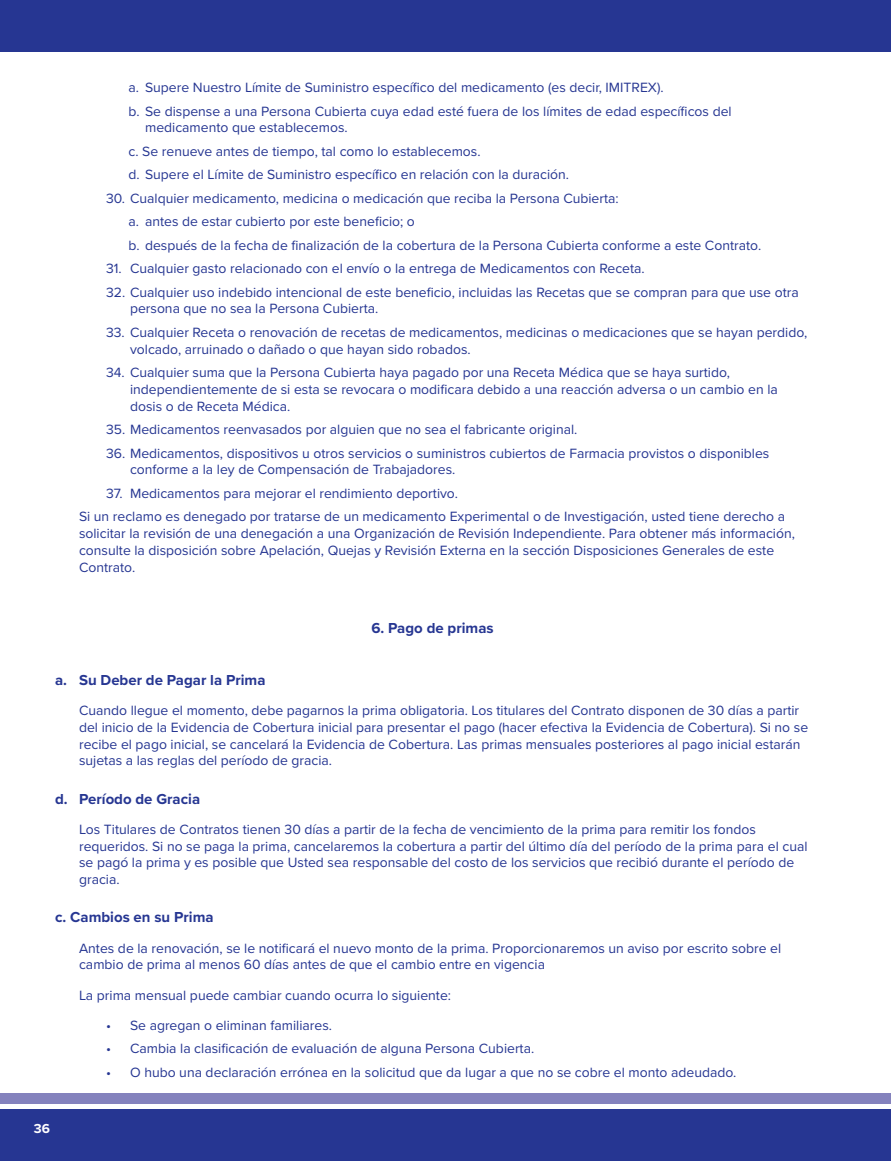
<style>
.page{position:relative;width:891px;height:1161px;background:#fff}
.page>*{position:absolute;margin:0;border:0;box-sizing:border-box;transform-origin:0 0}
.t1{font:700 15px "Proxima Nova";color:#263692}
.t2{font:13.95px/16.8px "Proxima Nova";color:#263692}
.t3{font:700 13.5px "Proxima Nova";color:#fff}
</style>
<div class="page">
<div style="left:0;top:1109px;width:891px;height:52px;background:#263692"></div>
<div style="left:0;top:0;width:891px;height:52px;background:#263692"></div>
<div style="left:0;top:1094px;width:891px;height:10px;background:#8482bd"></div>
<p class="t2" style="left:129px;top:75px;width:605px;line-height:23.5px">a. Supere Nuestro Límite de Suministro específico del medicamento (es decir, IMITREX).<br>b. Se dispense a una Persona Cubierta cuya edad esté fuera de los límites de edad específicos del</p>
<p class="t2" style="left:129px;top:115px;width:442px;line-height:23.5px;text-indent:17px">medicamento que establecemos.<br>c. Se renueve antes de tiempo, tal como lo establecemos.<br>d. Supere el Límite de Suministro específico en relación con la duración.</p>
<p class="t2" style="left:129px;top:186px;width:634px;line-height:23.5px;text-indent:-22px">30. Cualquier medicamento, medicina o medicación que reciba la Persona Cubierta:<br>a. antes de estar cubierto por este beneficio; o<br>b. después de la fecha de finalización de la cobertura de la Persona Cubierta conforme a este Contrato.</p>
<p class="t2" style="left:106px;top:260px;width:540px">31. Cualquier gasto relacionado con el envío o la entrega de Medicamentos con Receta.</p>
<p class="t2" style="left:130px;top:283px;width:670px;text-indent:-24px">32. Cualquier uso indebido intencional de este beneficio, incluidas las Recetas que se compran para que use otra persona que no sea la Persona Cubierta.</p>
<p class="t2" style="left:130px;top:323px;width:679px;text-indent:-24px">33. Cualquier Receta o renovación de recetas de medicamentos, medicinas o medicaciones que se hayan perdido, volcado, arruinado o dañado o que hayan sido robados.</p>
<p class="t2" style="left:130px;top:363px;width:649px;text-indent:-24px">34. Cualquier suma que la Persona Cubierta haya pagado por una Receta Médica que se haya surtido, independientemente de si esta se revocara o modificara debido a una reacción adversa o un cambio en la dosis o de Receta Médica.</p>
<p class="t2" style="left:106px;top:420px;width:473px">35. Medicamentos reenvasados por alguien que no sea el fabricante original.</p>
<p class="t2" style="left:130px;top:444px;width:641px;text-indent:-24px">36. Medicamentos, dispositivos u otros servicios o suministros cubiertos de Farmacia provistos o disponibles conforme a la ley de Compensación de Trabajadores.</p>
<p class="t2" style="left:79px;top:481px;width:708px;line-height:23.5px;text-indent:27px">37. Medicamentos para mejorar el rendimiento deportivo.<br>Si un reclamo es denegado por tratarse de un medicamento Experimental o de Investigación, usted tiene derecho a</p>
<p class="t2" style="left:79px;top:524px;width:717px">solicitar la revisión de una denegación a una Organización de Revisión Independiente. Para obtener más información, consulte la disposición sobre Apelación, Quejas y Revisión Externa en la sección Disposiciones Generales de este<br>Contrato.</p>
<p class="t1" style="left:371px;top:617px;width:124px">6. Pago de primas</p>
<p class="t1" style="left:55px;top:669px;width:212px">a. Su Deber de Pagar la Prima</p>
<p class="t2" style="left:79px;top:702px;width:731px">Cuando llegue el momento, debe pagarnos la prima obligatoria. Los titulares del Contrato disponen de 30 días a partir del inicio de la Evidencia de Cobertura inicial para presentar el pago (hacer efectiva la Evidencia de Cobertura). Si no se recibe el pago inicial, se cancelará la Evidencia de Cobertura. Las primas mensuales posteriores al pago inicial estarán sujetas a las reglas del período de gracia.</p>
<p class="t1" style="left:55px;top:788px;width:147px">d. Período de Gracia</p>
<p class="t2" style="left:79px;top:820px;width:730px">Los Titulares de Contratos tienen 30 días a partir de la fecha de vencimiento de la prima para remitir los fondos requeridos. Si no se paga la prima, cancelaremos la cobertura a partir del último día del período de la prima para el cual se pagó la prima y es posible que Usted sea responsable del costo de los servicios que recibió durante el período de gracia.</p>
<p class="t1" style="left:55px;top:906px;width:160px">c. Cambios en su Prima</p>
<p class="t2" style="left:79px;top:939px;width:704px">Antes de la renovación, se le notificará el nuevo monto de la prima. Proporcionaremos un aviso por escrito sobre el cambio de prima al menos 60 días antes de que el cambio entre en vigencia</p>
<p class="t2" style="left:79px;top:986px;width:374px">La prima mensual puede cambiar cuando ocurra lo siguiente:</p>
<p class="t2" style="left:106px;top:1016px;width:228px">• Se agregan o eliminan familiares.</p>
<p class="t2" style="left:106px;top:1040px;width:430px">• Cambia la clasificación de evaluación de alguna Persona Cubierta.</p>
<p class="t2" style="left:106px;top:1063px;width:632px">• O hubo una declaración errónea en la solicitud que da lugar a que no se cobre el monto adeudado.</p>
<p class="t3" style="left:34px;top:1119px;width:18px">36</p>
</div>
